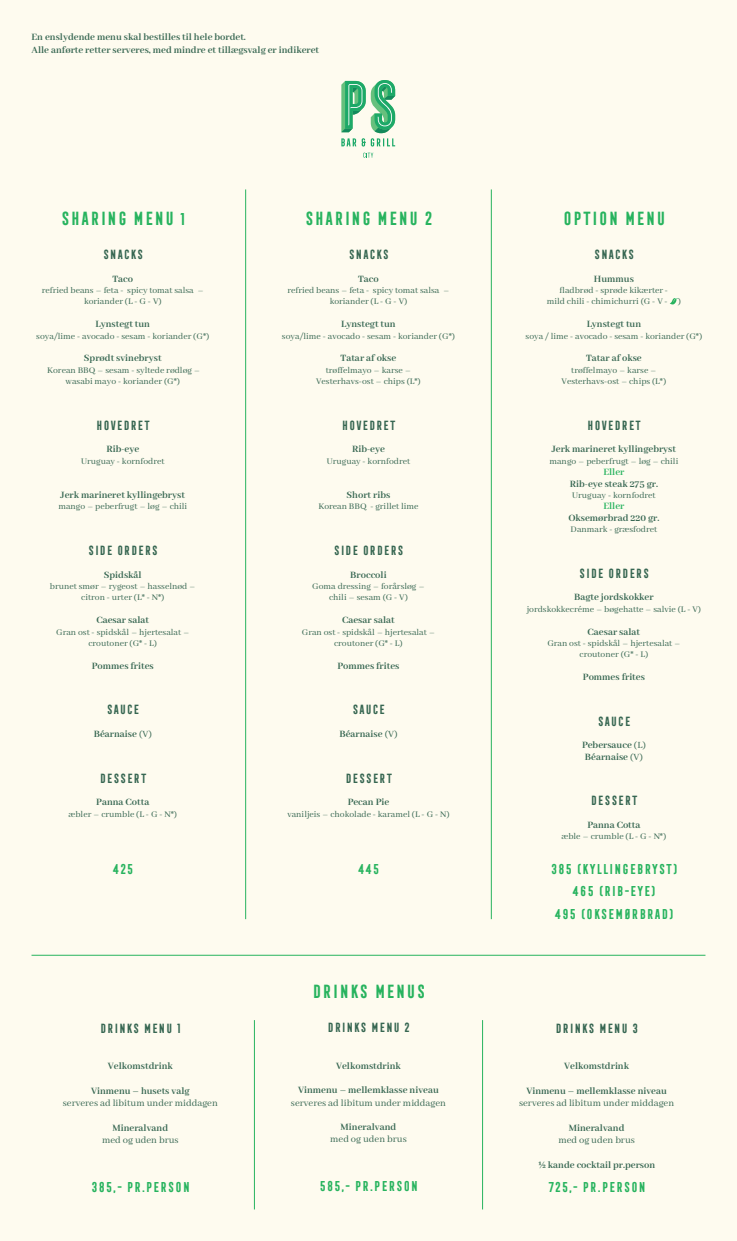
<style>
.page{position:relative;width:737px;height:1241px;background:#fff}
.page>*{position:absolute;margin:0;border:0;box-sizing:border-box;transform-origin:0 0}
.t1{font:700 17.5px "Frontage Condensed";color:#27b35e}
.t2{font:700 13.12px/22.8px "Frontage Condensed";color:#27b35e;text-align:center}
.t3{font:700 12.25px "Frontage Condensed";color:#366651}
.t4{font:700 10.5px/12.2px "Abhaya Libre";color:#366651}
.t5{font:10.5px "Abhaya Libre";color:#366651}
.t6{font:700 10.5px "Abhaya Libre";color:#27b35e}
.t7{font:9.62px/11.4px "Abhaya Libre";color:#366651;text-align:center}
.s1{font-size:15.75px}
.s2{font-weight:400}
</style>
<div class="page">
<div style="left:0;top:0;width:737px;height:1240px;background:#fefbef"></div>
<hr style="left:491px;top:189px;width:1px;height:730px;background:#27b35e">
<hr style="left:245px;top:189px;width:1px;height:730px;background:#27b35e">
<hr style="left:482px;top:1019px;width:1px;height:190px;background:#27b35e">
<hr style="left:254px;top:1019px;width:1px;height:190px;background:#27b35e">
<hr style="left:31px;top:954px;width:674px;height:1px;background:#27b35e">
<svg style="left:670px;top:298px;width:8px;height:6px"></svg>
<svg style="left:341px;top:80px;width:54px;height:66px"></svg>
<svg style="left:363px;top:153px;width:10px;height:5px"></svg>
<p class="t4" style="left:32px;top:32px;width:289px">En enslydende menu skal bestilles til hele bordet.<br>Alle anførte retter serveres, med mindre et tillægsvalg er indikeret</p>
<h1 class="t1" style="left:60px;top:208px;width:127px">SHARING MENU <span class="s1">1</span></h1>
<p class="t3" style="left:102px;top:247px;width:42px">SNACKS</p>
<p class="t4" style="left:112px;top:273px;width:22px">Taco</p>
<p class="t7" style="left:42px;top:285px;width:163px">refried beans – feta - spicy tomat salsa – koriander (L - G - V)</p>
<p class="t4" style="left:96px;top:318px;width:56px">Lynstegt tun</p>
<p class="t7" style="left:36px;top:330px;width:174px">soya/lime - avocado - sesam - koriander (G*)</p>
<p class="t4" style="left:84px;top:352px;width:79px">Sprødt svinebryst</p>
<p class="t7" style="left:47px;top:364px;width:154px">Korean BBQ – sesam - syltede rødløg – wasabi mayo - koriander (G*)</p>
<p class="t3" style="left:95px;top:418px;width:56px">HOVEDRET</p>
<p class="t4" style="left:106px;top:443px;width:34px">Rib-eye</p>
<p class="t7" style="left:81px;top:455px;width:85px">Uruguay - kornfodret</p>
<p class="t4" style="left:61px;top:489px;width:126px">Jerk marineret kyllingebryst</p>
<p class="t7" style="left:58px;top:501px;width:130px">mango – peberfrugt – løg – chili</p>
<p class="t3" style="left:87px;top:543px;width:72px">SIDE ORDERS</p>
<p class="t4" style="left:104px;top:569px;width:39px">Spidskål</p>
<p class="t7" style="left:50px;top:581px;width:147px">brunet smør – rygeost – hasselnød – citron - urter (L* - N*)</p>
<p class="t4" style="left:97px;top:614px;width:54px">Caesar salat</p>
<p class="t7" style="left:56px;top:626px;width:135px">Gran ost - spidskål – hjertesalat – croutoner (G* - L)</p>
<p class="t4" style="left:92px;top:660px;width:64px">Pommes frites</p>
<p class="t3" style="left:106px;top:702px;width:35px">SAUCE</p>
<p class="t4" style="left:94px;top:728px;width:59px">Béarnaise <span class="s2">(V)</span></p>
<p class="t3" style="left:99px;top:771px;width:49px">DESSERT</p>
<p class="t4" style="left:96px;top:796px;width:55px">Panna Cotta</p>
<p class="t7" style="left:69px;top:808px;width:110px">æbler – crumble (L - G - N*)</p>
<h2 class="t2" style="left:112px;top:857px;width:23px">425</h2>
<p class="t3" style="left:99px;top:1020px;width:83px">DRINKS MENU 1</p>
<p class="t4" style="left:108px;top:1060px;width:66px">Velkomstdrink</p>
<p class="t4" style="left:91px;top:1084px;width:100px">Vinmenu – husets valg</p>
<p class="t5" style="left:63px;top:1097px;width:156px">serveres ad libitum under middagen</p>
<p class="t4" style="left:112px;top:1121px;width:57px">Mineralvand</p>
<p class="t5" style="left:102px;top:1133px;width:78px">med og uden brus</p>
<h2 class="t2" style="left:91px;top:1175px;width:101px">385,- PR.PERSON</h2>
<h1 class="t1" style="left:304px;top:208px;width:130px">SHARING MENU 2</h1>
<p class="t3" style="left:348px;top:247px;width:42px">SNACKS</p>
<p class="t4" style="left:358px;top:273px;width:22px">Taco</p>
<p class="t7" style="left:287px;top:285px;width:163px">refried beans – feta - spicy tomat salsa – koriander (L - G - V)</p>
<p class="t4" style="left:341px;top:318px;width:56px">Lynstegt tun</p>
<p class="t7" style="left:282px;top:330px;width:174px">soya/lime - avocado - sesam - koriander (G*)</p>
<p class="t4" style="left:340px;top:352px;width:57px">Tatar af okse</p>
<p class="t7" style="left:316px;top:364px;width:106px">trøffelmayo – karse –<br>Vesterhavs-ost – chips (L*)</p>
<p class="t3" style="left:341px;top:418px;width:56px">HOVEDRET</p>
<p class="t4" style="left:352px;top:443px;width:34px">Rib-eye</p>
<p class="t7" style="left:327px;top:455px;width:85px">Uruguay - kornfodret</p>
<p class="t4" style="left:346px;top:489px;width:45px">Short ribs</p>
<p class="t7" style="left:318px;top:501px;width:102px">Korean BBQ - grillet lime</p>
<p class="t3" style="left:333px;top:543px;width:72px">SIDE ORDERS</p>
<p class="t4" style="left:350px;top:568px;width:38px">Broccoli</p>
<p class="t7" style="left:312px;top:581px;width:114px">Goma dressing – forårsløg – chili – sesam (G - V)</p>
<p class="t4" style="left:342px;top:614px;width:54px">Caesar salat</p>
<p class="t7" style="left:302px;top:626px;width:135px">Gran ost - spidskål – hjertesalat – croutoner (G* - L)</p>
<p class="t4" style="left:337px;top:659px;width:64px">Pommes frites</p>
<p class="t3" style="left:352px;top:702px;width:35px">SAUCE</p>
<p class="t4" style="left:339px;top:728px;width:59px">Béarnaise <span class="s2">(V)</span></p>
<p class="t3" style="left:345px;top:770px;width:49px">DESSERT</p>
<p class="t4" style="left:348px;top:796px;width:43px">Pecan Pie</p>
<p class="t7" style="left:287px;top:808px;width:164px">vaniljeis – chokolade - karamel (L - G - N)</p>
<h2 class="t2" style="left:357px;top:857px;width:24px">445</h2>
<h1 class="t1" style="left:311px;top:981px;width:116px">DRINKS MENUS</h1>
<p class="t3" style="left:327px;top:1020px;width:85px">DRINKS MENU 2</p>
<p class="t4" style="left:336px;top:1059px;width:66px">Velkomstdrink</p>
<p class="t4" style="left:298px;top:1084px;width:142px">Vinmenu – mellemklasse niveau</p>
<p class="t5" style="left:291px;top:1096px;width:156px">serveres ad libitum under middagen</p>
<p class="t4" style="left:341px;top:1121px;width:57px">Mineralvand</p>
<p class="t5" style="left:330px;top:1133px;width:78px">med og uden brus</p>
<h2 class="t2" style="left:319px;top:1174px;width:101px">585,- PR.PERSON</h2>
<h1 class="t1" style="left:562px;top:208px;width:105px">OPTION MENU</h1>
<p class="t3" style="left:593px;top:247px;width:42px">SNACKS</p>
<p class="t4" style="left:594px;top:273px;width:41px">Hummus</p>
<p class="t7" style="left:547px;top:285px;width:136px">fladbrød - sprøde kikærter -<br>mild chili - chimichurri (G - V - )</p>
<p class="t4" style="left:586px;top:318px;width:56px">Lynstegt tun</p>
<p class="t7" style="left:525px;top:330px;width:178px">soya / lime - avocado - sesam - koriander (G*)</p>
<p class="t4" style="left:586px;top:352px;width:57px">Tatar af okse</p>
<p class="t7" style="left:561px;top:364px;width:106px">trøffelmayo – karse –<br>Vesterhavs-ost – chips (L*)</p>
<p class="t3" style="left:586px;top:418px;width:56px">HOVEDRET</p>
<p class="t4" style="left:551px;top:443px;width:126px">Jerk marineret kyllingebryst</p>
<p class="t7" style="left:549px;top:455px;width:130px">mango – peberfrugt – løg – chili</p>
<p class="t6" style="left:603px;top:466px;width:23px">Eller</p>
<p class="t4" style="left:570px;top:477px;width:90px">Rib-eye steak 275 gr.</p>
<p class="t7" style="left:572px;top:490px;width:85px">Uruguay - kornfodret</p>
<p class="t6" style="left:603px;top:500px;width:23px">Eller</p>
<p class="t4" style="left:568px;top:512px;width:93px">Oksemørbrad 220 gr.</p>
<p class="t7" style="left:570px;top:524px;width:88px">Danmark - græsfodret</p>
<p class="t3" style="left:578px;top:566px;width:72px">SIDE ORDERS</p>
<p class="t4" style="left:574px;top:591px;width:81px">Bagte jordskokker</p>
<p class="t7" style="left:527px;top:603px;width:176px">jordskokkecréme – bøgehatte – salvie (L - V)</p>
<p class="t4" style="left:587px;top:625px;width:54px">Caesar salat</p>
<p class="t7" style="left:547px;top:637px;width:135px">Gran ost - spidskål – hjertesalat – croutoner (G* - L)</p>
<p class="t4" style="left:583px;top:671px;width:64px">Pommes frites</p>
<p class="t3" style="left:597px;top:714px;width:35px">SAUCE</p>
<p class="t4" style="left:582px;top:740px;width:65px;line-height:11.4px">Pebersauce <span class="s2">(L)<br></span>Béarnaise <span class="s2">(V)</span></p>
<p class="t3" style="left:590px;top:793px;width:49px">DESSERT</p>
<p class="t4" style="left:587px;top:819px;width:55px">Panna Cotta</p>
<p class="t7" style="left:561px;top:831px;width:106px">æble – crumble (L - G - N*)</p>
<h2 class="t2" style="left:550px;top:857px;width:129px">385 (KYLLINGEBRYST)<br>465 (RIB-EYE)<br>495 (OKSEMØRBRAD)</h2>
<p class="t3" style="left:555px;top:1020px;width:85px">DRINKS MENU 3</p>
<p class="t4" style="left:564px;top:1060px;width:66px">Velkomstdrink</p>
<p class="t4" style="left:526px;top:1084px;width:142px">Vinmenu – mellemklasse niveau</p>
<p class="t5" style="left:519px;top:1097px;width:156px">serveres ad libitum under middagen</p>
<p class="t4" style="left:569px;top:1121px;width:57px">Mineralvand</p>
<p class="t5" style="left:558px;top:1133px;width:78px">med og uden brus</p>
<p class="t4" style="left:538px;top:1158px;width:119px">½ kande cocktail pr.person</p>
<h2 class="t2" style="left:547px;top:1175px;width:100px">725,- PR.PERSON</h2>
</div>
